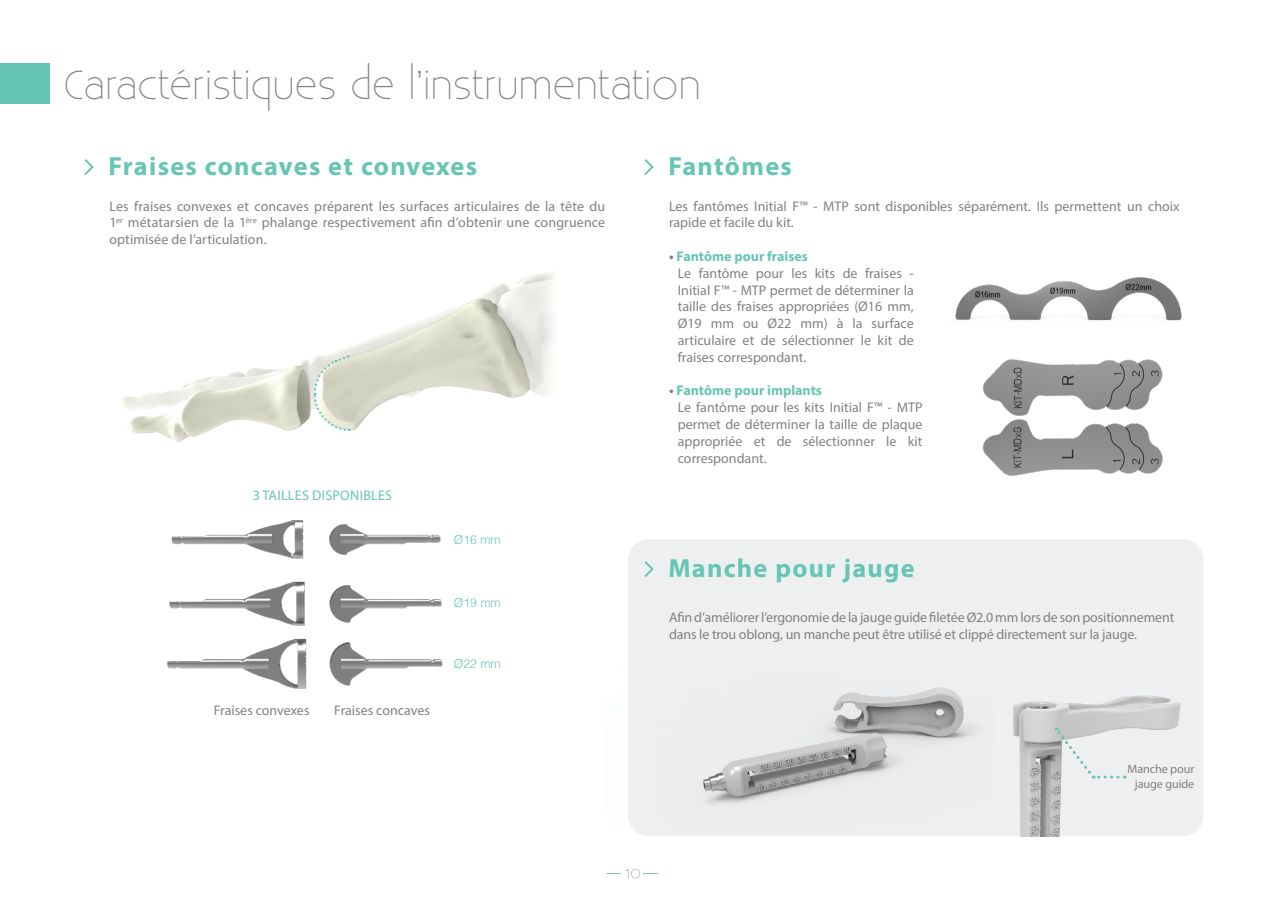
<style>
.page{position:relative;width:1265px;height:898px;background:#fff}
.page>*{position:absolute;margin:0;border:0;box-sizing:border-box;transform-origin:0 0}
.Sous_titre{font:300 40.25px "Existence";letter-spacing:.01em;color:#808285}
.Nom_chapitre{font:700 26.25px "Myriad Pro";letter-spacing:.05em;color:#66c5b4}
.texte{font:14px/16.8px "Myriad Pro";color:#808285;text-align:justify}
.t1{font:700 14px "Myriad Pro";color:#66c5b4}
.t2{font:14px "Myriad Pro";letter-spacing:.02em;color:#66c5b4}
.texte-2{font:12.25px "Myriad Pro";letter-spacing:-.01em;color:#808285}
.t3{font:300 12.25px "Helvetica";color:#66c5b4}
.t4{font:12.25px "Sansumi";color:#808285}
.s1{color:#808285}
</style>
<div class="page">
<img style="left:123px;top:272px;width:431px;height:170px">
<div style="left:311px;top:353px;width:53px;height:92px;background:#231f20;opacity:.19"></div>
<svg style="left:312px;top:354px;width:38px;height:78px"></svg>
<img style="left:982px;top:359px;width:181px;height:117px">
<img style="left:955px;top:277px;width:227px;height:44px">
<hr style="left:607px;top:873px;width:51px;height:1px;background:#76c4b6">
<div style="left:622px;top:867px;width:21px;height:11px;background:#fff"></div>
<img style="left:167px;top:520px;width:140px;height:169px">
<img style="left:329px;top:524px;width:114px;height:162px">
<div style="left:0;top:63px;width:50px;height:40px;background:#66c5b4"></div>
<svg style="left:84px;top:159px;width:10px;height:16px"></svg>
<svg style="left:644px;top:159px;width:10px;height:16px"></svg>
<div style="left:628px;top:539px;width:576px;height:297px;background:#eeeff0;border-radius:21px"></div>
<img style="left:1013px;top:695px;width:168px;height:141px">
<svg style="left:1054px;top:727px;width:64px;height:51px"></svg>
<svg style="left:644px;top:561px;width:10px;height:16px"></svg>
<img style="left:702px;top:687px;width:275px;height:117px">
<p class="Sous_titre" style="left:63px;top:55px;width:639px">Caractéristiques de l’instrumentation</p>
<p class="Nom_chapitre" style="left:108px;top:149px;width:370px">Fraises concaves et convexes</p>
<p class="Nom_chapitre" style="left:668px;top:149px;width:125px">Fantômes</p>
<p class="texte" style="left:109px;top:197px;width:497px">Les fraises convexes et concaves préparent les surfaces articulaires de la tête du 1<sup>er</sup> métatarsien de la 1<sup>ère</sup> phalange respectivement afin d’obtenir une congruence optimisée de l’articulation.</p>
<p class="texte" style="left:669px;top:197px;width:512px">Les fantômes Initial F™ - MTP sont disponibles séparément. Ils permettent un choix rapide et facile du kit.</p>
<p class="t1" style="left:669px;top:247px;width:140px"><span class="s1">•</span> Fantôme pour fraises</p>
<p class="texte" style="left:678px;top:264px;width:237px">Le fantôme pour les kits de fraises - Initial F™ - MTP permet de déterminer la taille des fraises appropriées (Ø16 mm, Ø19 mm ou Ø22 mm) à la surface articulaire et de sélectionner le kit de fraises correspondant.</p>
<p class="t1" style="left:669px;top:381px;width:154px"><span class="s1">•</span> Fantôme pour implants</p>
<p class="texte" style="left:678px;top:399px;width:246px">Le fantôme pour les kits Initial F™ - MTP permet de déterminer la taille de plaque appropriée et de sélectionner le kit correspondant.</p>
<p class="t2" style="left:253px;top:486px;width:141px">3 TAILLES DISPONIBLES</p>
<p class="texte" style="left:214px;top:702px;width:97px">Fraises convexes</p>
<p class="texte" style="left:334px;top:702px;width:97px">Fraises concaves</p>
<p class="t3" style="left:454px;top:529px;width:48px">Ø16 mm</p>
<p class="t3" style="left:454px;top:592px;width:48px">Ø19 mm</p>
<p class="t3" style="left:454px;top:653px;width:48px">Ø22 mm</p>
<p class="Nom_chapitre" style="left:668px;top:551px;width:248px">Manche pour jauge</p>
<p class="texte" style="left:669px;top:609px;width:507px">Afin d’améliorer l’ergonomie de la jauge guide filetée Ø2.0 mm lors de son positionnement dans le trou oblong, un manche peut être utilisé et clippé directement sur la jauge.</p>
<p class="t4" style="left:624px;top:868px;width:19px">10</p>
<p class="texte-2" style="left:1128px;top:762px;width:68px">Manche pour</p>
<p class="texte-2" style="left:1135px;top:776px;width:61px">jauge guide</p>
</div>
